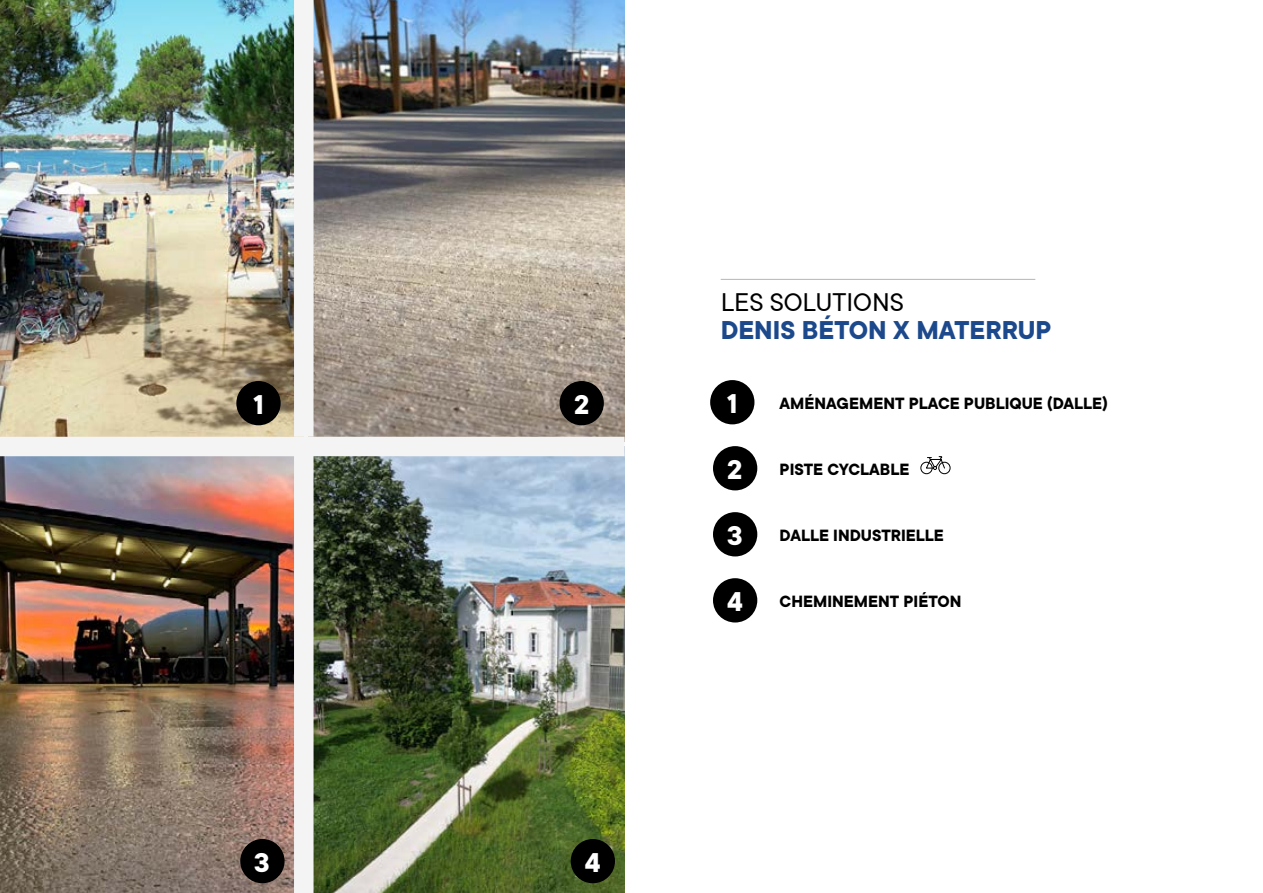
<style>
.page{position:relative;width:1263px;height:893px;background:#fff}
.page>*{position:absolute;margin:0;border:0;box-sizing:border-box;transform-origin:0 0}
.t1{font:700 30px "TT Commons";color:#fff}
.t2{font:700 28.5px "TT Commons";color:#1c498c}
.t3{font:28.5px "TT Commons";color:#000}
.t4{font:700 18px "TT Commons";color:#000}
</style>
<div class="page">
<img style="left:314px;top:0;width:311px;height:437px">
<img style="left:314px;top:456px;width:311px;height:437px">
<img style="left:0;top:0;width:294px;height:893px">
<div style="left:294px;top:446px;width:20px;height:447px;background:#f5f4f4"></div>
<div style="left:294px;top:0;width:20px;height:437px;background:#f5f4f4"></div>
<div style="left:0;top:437px;width:625px;height:19px;background:#f5f4f4"></div>
<div style="left:240px;top:839px;width:45px;height:44px;background:#000;border-radius:50%"></div>
<div style="left:571px;top:839px;width:44px;height:44px;background:#000;border-radius:50%"></div>
<div style="left:559px;top:381px;width:45px;height:44px;background:#000;border-radius:50%"></div>
<div style="left:236px;top:381px;width:45px;height:44px;background:#000;border-radius:50%"></div>
<hr style="left:721px;top:279px;width:314px;height:1px;background:#bcb3b0">
<div style="left:710px;top:380px;width:44px;height:44px;background:#000;border-radius:50%"></div>
<div style="left:713px;top:446px;width:44px;height:44px;background:#000;border-radius:50%"></div>
<div style="left:713px;top:512px;width:44px;height:44px;background:#000;border-radius:50%"></div>
<div style="left:713px;top:578px;width:44px;height:44px;background:#000;border-radius:50%"></div>
<svg style="left:920px;top:456px;width:31px;height:18px"></svg>
<h1 class="t1" style="left:253px;top:388px;width:12px">1</h1>
<h1 class="t1" style="left:574px;top:388px;width:17px">2</h1>
<h1 class="t1" style="left:254px;top:846px;width:17px">3</h1>
<h1 class="t1" style="left:585px;top:846px;width:17px">4</h1>
<h2 class="t3" style="left:721px;top:287px;width:185px">LES SOLUTIONS</h2>
<h2 class="t2" style="left:721px;top:314px;width:332px">DENIS BÉTON X MATERRUP</h2>
<h1 class="t1" style="left:727px;top:387px;width:12px">1</h1>
<p class="t4" style="left:780px;top:393px;width:330px">AMÉNAGEMENT PLACE PUBLIQUE (DALLE)</p>
<h1 class="t1" style="left:727px;top:453px;width:17px">2</h1>
<p class="t4" style="left:780px;top:459px;width:131px">PISTE CYCLABLE</p>
<h1 class="t1" style="left:727px;top:519px;width:17px">3</h1>
<p class="t4" style="left:780px;top:525px;width:166px">DALLE INDUSTRIELLE</p>
<h1 class="t1" style="left:727px;top:585px;width:17px">4</h1>
<p class="t4" style="left:780px;top:591px;width:183px">CHEMINEMENT PIÉTON</p>
</div>
